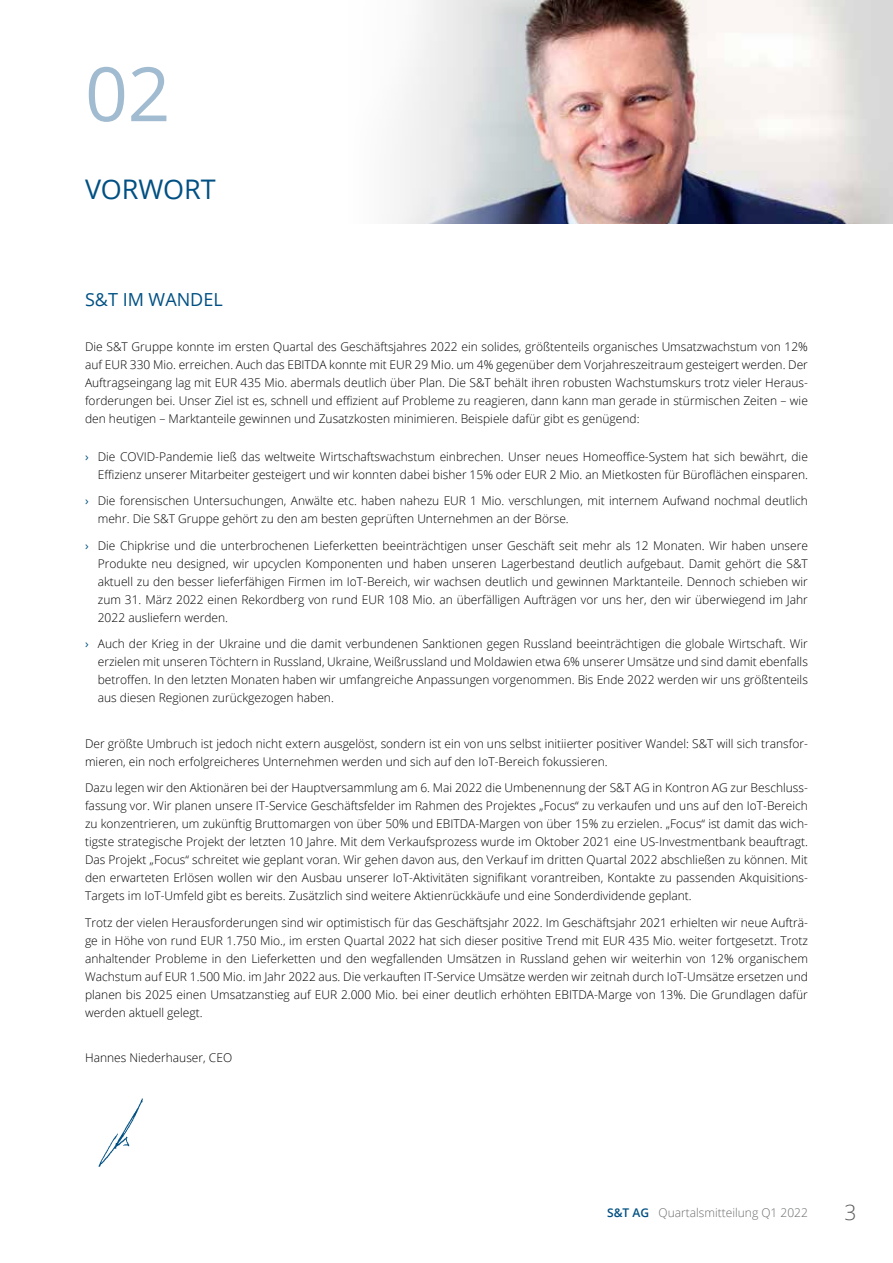
<style>
.page{position:relative;width:893px;height:1263px;background:#fff}
.page>*{position:absolute;margin:0;border:0;box-sizing:border-box;transform-origin:0 0}
.t1{font:75px "Open Sans";color:#a1bbd0}
.t2{font:27px "Open Sans";letter-spacing:-.005em;color:#005083}
.t3{font:300 21px "Open Sans";color:#58585a}
.t4{font:18px "Open Sans";color:#005083}
.t5{font:300 12px/18px "Open Sans";color:#000;text-align:justify}
.t6{font:300 12px "Open Sans";color:#6b6c6e}
.s1{font-weight:400;color:#005083}
.s2{font-weight:600;color:#005083}
</style>
<div class="page">
<img style="left:396px;top:0;width:497px;height:224px">
<img style="left:98px;top:1098px;width:45px;height:69px">
<h1 class="t1" style="left:85px;top:43px;width:87px">02</h1>
<h2 class="t2" style="left:85px;top:171px;width:132px">VORWORT</h2>
<h3 class="t4" style="left:85px;top:287px;width:139px">S&amp;T IM WANDEL</h3>
<p class="t5" style="left:85px;top:337px;width:724px">Die S&amp;T Gruppe konnte im ersten Quartal des Geschäftsjahres 2022 ein solides, größtenteils organisches Umsatzwachstum von 12% auf EUR 330 Mio. erreichen. Auch das EBITDA konnte mit EUR 29 Mio. um 4% gegenüber dem Vorjahreszeitraum gesteigert werden. Der Auftragseingang lag mit EUR 435 Mio. abermals deutlich über Plan. Die S&amp;T behält ihren robusten Wachstumskurs trotz vieler Heraus&shy;forderungen bei. Unser Ziel ist es, schnell und effizient auf Probleme zu reagieren, dann kann man gerade in stürmischen Zeiten – wie den heutigen – Marktanteile gewinnen und Zusatzkosten minimieren. Beispiele dafür gibt es genügend:</p>
<p class="t5" style="left:85px;top:447px;width:724px;text-align:right"><span class="s1">›</span> Die COVID-Pandemie ließ das weltweite Wirtschaftswachstum einbrechen. Unser neues Homeoffice-System hat sich bewährt, die<br>Effizienz unserer Mitarbeiter gesteigert und wir konnten dabei bisher 15% oder EUR 2 Mio. an Mietkosten für Büroflächen einsparen.</p>
<p class="t5" style="left:98px;top:491px;width:712px;text-indent:-13px"><span class="s1">›</span> Die forensischen Untersuchungen, Anwälte etc. haben nahezu EUR 1 Mio. verschlungen, mit internem Aufwand nochmal deutlich mehr. Die S&amp;T Gruppe gehört zu den am besten geprüften Unternehmen an der Börse.</p>
<p class="t5" style="left:98px;top:536px;width:712px;text-indent:-13px"><span class="s1">›</span> Die Chipkrise und die unterbrochenen Lieferketten beeinträchtigen unser Geschäft seit mehr als 12 Monaten. Wir haben unsere Produkte neu designed, wir upcyclen Komponenten und haben unseren Lagerbestand deutlich aufgebaut. Damit gehört die S&amp;T aktuell zu den besser lieferfähigen Firmen im IoT-Bereich, wir wachsen deutlich und gewinnen Marktanteile. Dennoch schieben wir zum 31. März 2022 einen Rekordberg von rund EUR 108 Mio. an überfälligen Aufträgen vor uns her, den wir überwiegend im Jahr 2022 ausliefern werden.</p>
<p class="t5" style="left:98px;top:634px;width:712px;text-indent:-13px"><span class="s1">›</span> Auch der Krieg in der Ukraine und die damit verbundenen Sanktionen gegen Russland beeinträchtigen die globale Wirtschaft. Wir erzielen mit unseren Töchtern in Russland, Ukraine, Weißrussland und Moldawien etwa 6% unserer Umsätze und sind damit ebenfalls betroffen. In den letzten Monaten haben wir umfangreiche Anpassungen vorgenommen. Bis Ende 2022 werden wir uns größtenteils aus diesen Regionen zurückgezogen haben.</p>
<p class="t5" style="left:85px;top:734px;width:724px">Der größte Umbruch ist jedoch nicht extern ausgelöst, sondern ist ein von uns selbst initiierter positiver Wandel: S&amp;T will sich transfor&shy;mieren, ein noch erfolgreicheres Unternehmen werden und sich auf den IoT-Bereich fokussieren.</p>
<p class="t5" style="left:85px;top:778px;width:724px">Dazu legen wir den Aktionären bei der Hauptversammlung am 6. Mai 2022 die Umbenennung der S&amp;T AG in Kontron AG zur Beschluss&shy;fassung vor. Wir planen unsere IT-Service Geschäftsfelder im Rahmen des Projektes „Focus“ zu verkaufen und uns auf den IoT-Bereich zu konzentrieren, um zukünftig Bruttomargen von über 50% und EBITDA-Margen von über 15% zu erzielen. „Focus“ ist damit das wich&shy;tigste strategische Projekt der letzten 10 Jahre. Mit dem Verkaufsprozess wurde im Oktober 2021 eine US-Investmentbank beauftragt.<br>Das Projekt „Focus“ schreitet wie geplant voran. Wir gehen davon aus, den Verkauf im dritten Quartal 2022 abschließen zu können. Mit den erwarteten Erlösen wollen wir den Ausbau unserer IoT-Aktivitäten signifikant vorantreiben, Kontakte zu passenden Akquisitions-Targets im IoT-Umfeld gibt es bereits. Zusätzlich sind weitere Aktienrückkäufe und eine Sonderdividende geplant.</p>
<p class="t5" style="left:85px;top:913px;width:724px">Trotz der vielen Herausforderungen sind wir optimistisch für das Geschäftsjahr 2022. Im Geschäftsjahr 2021 erhielten wir neue Aufträ&shy;ge in Höhe von rund EUR 1.750 Mio., im ersten Quartal 2022 hat sich dieser positive Trend mit EUR 435 Mio. weiter fortgesetzt. Trotz anhaltender Probleme in den Lieferketten und den wegfallenden Umsätzen in Russland gehen wir weiterhin von 12% organischem Wachstum auf EUR 1.500 Mio. im Jahr 2022 aus. Die verkauften IT-Service Umsätze werden wir zeitnah durch IoT-Umsätze ersetzen und planen bis 2025 einen Umsatzanstieg auf EUR 2.000 Mio. bei einer deutlich erhöhten EBITDA-Marge von 13%. Die Grundlagen dafür werden aktuell gelegt.</p>
<p class="t5" style="left:85px;top:1048px;width:149px">Hannes Niederhauser, CEO</p>
<p class="t6" style="left:607px;top:1204px;width:202px"><span class="s2">S&amp;T AG</span> Quartalsmitteilung Q1 2022</p>
<h3 class="t3" style="left:844px;top:1197px;width:13px">3</h3>
</div>
